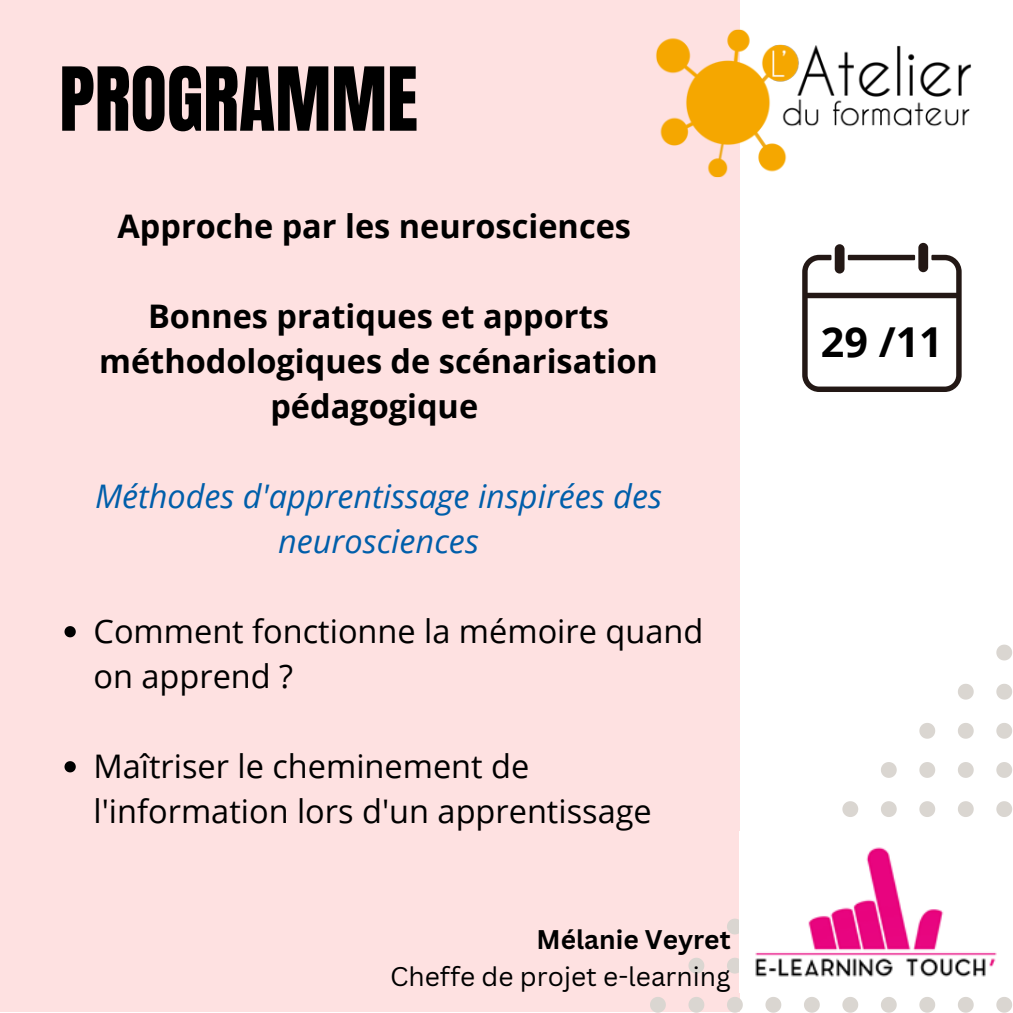
<style>
.page{position:relative;width:1013px;height:1013px;background:#fff}
.page>*{position:absolute;margin:0;border:0;box-sizing:border-box;transform-origin:0 0}
.t1{font:74.88px "Anton";color:#000}
.t2{font:700 41.25px "Open Sans";color:#000}
.t3{font:32.5px/45px "Open Sans";color:#000}
.t4{font:700 32.5px/45px "Open Sans";color:#000;text-align:center}
.t5{font:italic 32.5px/45px "Open Sans";color:#005eaa;text-align:center}
.t6{font:26.25px "Canva Sans";color:#000}
.t7{font:700 26.25px "Canva Sans";color:#000}
</style>
<div class="page">
<div style="left:0;top:0;width:740px;height:1011px;background:#fee1e1"></div>
<img style="left:656px;top:29px;width:315px;height:149px">
<svg style="left:650px;top:997px;width:16px;height:15px"></svg>
<svg style="left:688px;top:997px;width:16px;height:15px"></svg>
<svg style="left:688px;top:958px;width:16px;height:15px"></svg>
<svg style="left:727px;top:997px;width:15px;height:15px"></svg>
<svg style="left:727px;top:957px;width:13px;height:16px"></svg>
<svg style="left:727px;top:918px;width:13px;height:16px"></svg>
<svg style="left:765px;top:997px;width:16px;height:15px"></svg>
<svg style="left:804px;top:997px;width:15px;height:15px"></svg>
<svg style="left:842px;top:997px;width:16px;height:15px"></svg>
<svg style="left:842px;top:801px;width:16px;height:16px"></svg>
<svg style="left:881px;top:997px;width:15px;height:15px"></svg>
<svg style="left:881px;top:801px;width:15px;height:16px"></svg>
<svg style="left:881px;top:762px;width:15px;height:16px"></svg>
<svg style="left:919px;top:997px;width:16px;height:15px"></svg>
<svg style="left:919px;top:801px;width:16px;height:16px"></svg>
<svg style="left:919px;top:762px;width:16px;height:16px"></svg>
<svg style="left:919px;top:723px;width:16px;height:15px"></svg>
<svg style="left:958px;top:997px;width:15px;height:15px"></svg>
<svg style="left:958px;top:801px;width:15px;height:16px"></svg>
<svg style="left:958px;top:762px;width:15px;height:16px"></svg>
<svg style="left:958px;top:723px;width:15px;height:15px"></svg>
<svg style="left:958px;top:684px;width:15px;height:15px"></svg>
<svg style="left:996px;top:997px;width:16px;height:15px"></svg>
<svg style="left:996px;top:801px;width:16px;height:16px"></svg>
<svg style="left:996px;top:762px;width:16px;height:16px"></svg>
<svg style="left:996px;top:723px;width:16px;height:15px"></svg>
<svg style="left:996px;top:684px;width:16px;height:15px"></svg>
<svg style="left:996px;top:644px;width:16px;height:16px"></svg>
<svg style="left:64px;top:626px;width:12px;height:11px"></svg>
<svg style="left:64px;top:761px;width:12px;height:11px"></svg>
<img style="left:755px;top:847px;width:242px;height:130px">
<svg style="left:802px;top:255px;width:159px;height:137px"></svg>
<div style="left:834px;top:244px;width:10px;height:29px;background:#231815;border-radius:5px"></div>
<div style="left:918px;top:243px;width:10px;height:29px;background:#231815;border-radius:5px"></div>
<p class="t1" style="left:59px;top:45px;width:360px">PROGRAMME</p>
<h3 class="t4" style="left:117px;top:203px;width:515px">Approche par les neurosciences</h3>
<p class="t4" style="left:99px;top:293px;width:560px">Bonnes pratiques et apports méthodologiques de scénarisation pédagogique</p>
<p class="t5" style="left:95px;top:473px;width:568px">Méthodes d'apprentissage inspirées des neurosciences</p>
<p class="t3" style="left:93px;top:608px;width:611px">Comment fonctionne la mémoire quand on apprend ?</p>
<p class="t3" style="left:93px;top:743px;width:560px">Maîtriser le cheminement de l'information lors d'un apprentissage</p>
<p class="t7" style="left:536px;top:920px;width:195px">Mélanie Veyret</p>
<h2 class="t6" style="left:390px;top:957px;width:342px">Cheffe de projet e-learning</h2>
<p class="t2" style="left:821px;top:313px;width:123px">29 /11</p>
</div>
